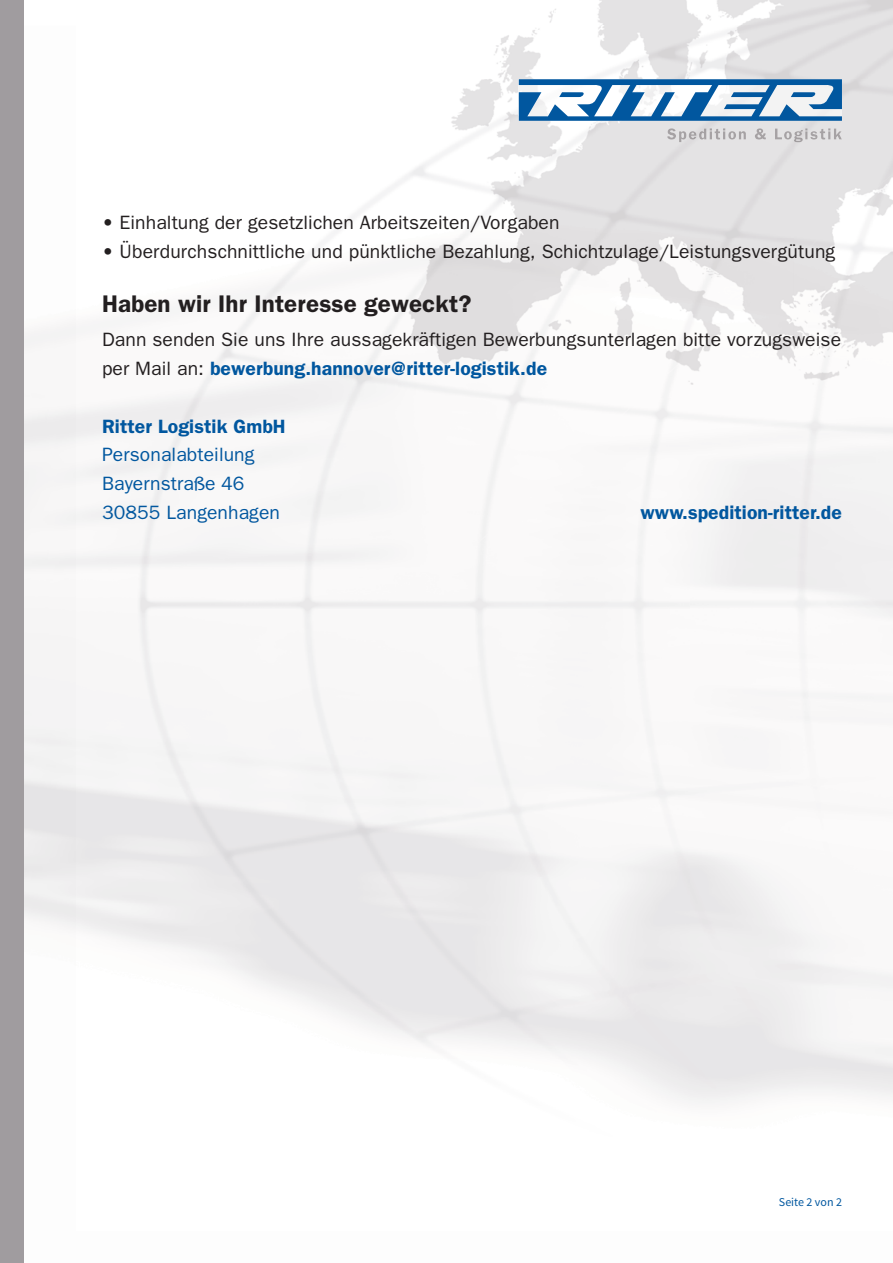
<style>
.page{position:relative;width:893px;height:1263px;background:#fff}
.page>*{position:absolute;margin:0;border:0;box-sizing:border-box;transform-origin:0 0}
.t1{font:600 24.15px "Franklin Gothic";letter-spacing:.005em;color:#231f20}
.t2{font:19.35px/29px "Franklin Gothic";letter-spacing:.005em;color:#231f20}
.t3{font:19.35px/29px "Franklin Gothic";letter-spacing:.005em;color:#01579f}
.t4{font:600 19.35px "Franklin Gothic";letter-spacing:.005em;color:#01579f}
.t5{font:12px "Source Sans Pro";color:#01579f}
.s1{font-weight:600;color:#01579f}
</style>
<div class="page">
<img style="left:23px;top:26px;width:53px;height:665px">
<img style="left:23px;top:691px;width:53px;height:572px">
<img style="left:548px;top:0;width:345px;height:26px">
<img style="left:398px;top:26px;width:495px;height:371px">
<div style="left:0;top:0;width:23px;height:1263px;background:#a09c9f"></div>
<img style="left:667px;top:128px;width:175px;height:14px">
<svg style="left:519px;top:80px;width:323px;height:41px"></svg>
<p class="t2" style="left:102px;top:207px;width:459px">• Einhaltung der gesetzlichen Arbeitszeiten/Vorgaben</p>
<p class="t2" style="left:102px;top:236px;width:735px">• Überdurchschnittliche und pünktliche Bezahlung, Schichtzulage/Leistungsvergütung</p>
<p class="t1" style="left:102px;top:290px;width:371px">Haben wir Ihr Interesse geweckt?</p>
<p class="t2" style="left:102px;top:324px;width:741px">Dann senden Sie uns Ihre aussagekräftigen Bewerbungsunterlagen bitte vorzugsweise per Mail an: <span class="s1">bewerbung.hannover@ritter-logistik.de</span></p>
<p class="t4" style="left:102px;top:414px;width:185px">Ritter Logistik GmbH</p>
<p class="t3" style="left:102px;top:440px;width:179px">Personalabteilung<br>Bayernstraße 46<br>30855 Langenhagen</p>
<p class="t4" style="left:640px;top:501px;width:203px">www.spedition-ritter.de</p>
<p class="t5" style="left:779px;top:1195px;width:65px">Seite 2 von 2</p>
</div>
